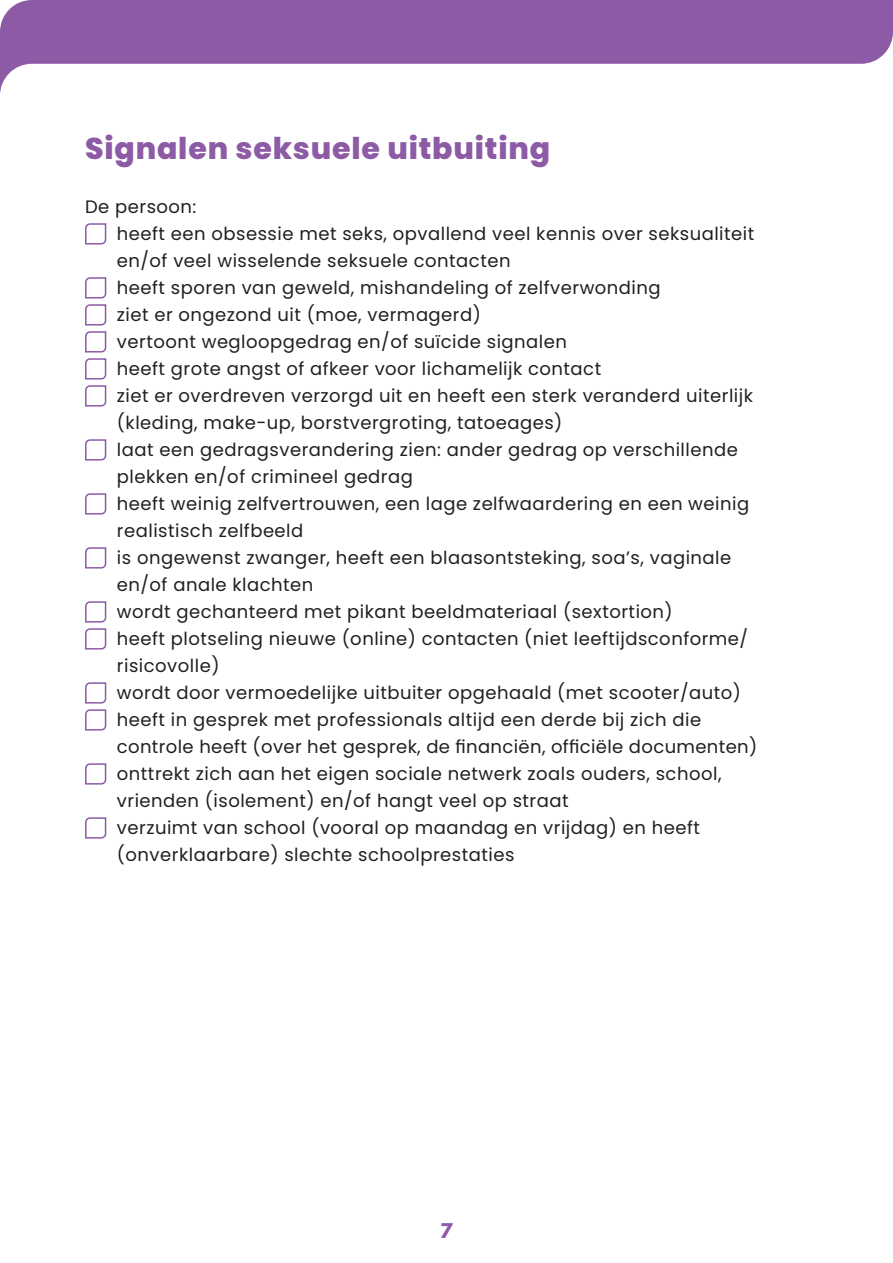
<style>
.page{position:relative;width:893px;height:1263px;background:#fff}
.page>*{position:absolute;margin:0;border:0;box-sizing:border-box;transform-origin:0 0}
.t1{font:800 30px "Poppins";letter-spacing:.025em;color:#8d5ba6}
.t2{font:18px/27px "Poppins";letter-spacing:.025em;color:#231f20}
.t3{font:700 18px "League Spartan";color:#8d5ba6}
</style>
<div class="page">
<svg style="left:0;top:0;width:893px;height:94px;fill:#8d5ba6"></svg>
<svg style="left:85px;top:223px;width:22px;height:22px"></svg>
<svg style="left:85px;top:277px;width:22px;height:130px"></svg>
<svg style="left:85px;top:439px;width:22px;height:22px"></svg>
<svg style="left:85px;top:493px;width:22px;height:22px"></svg>
<svg style="left:85px;top:547px;width:22px;height:22px"></svg>
<svg style="left:85px;top:601px;width:22px;height:49px"></svg>
<svg style="left:85px;top:682px;width:22px;height:49px"></svg>
<svg style="left:85px;top:763px;width:22px;height:22px"></svg>
<svg style="left:85px;top:817px;width:22px;height:22px"></svg>
<p class="t1" style="left:85px;top:131px;width:467px">Signalen seksuele uitbuiting</p>
<p class="t2" style="left:85px;top:193px;width:113px">De persoon:</p>
<p class="t2" style="left:117px;top:220px;width:639px">heeft een obsessie met seks, opvallend veel kennis over seksualiteit en/of veel wisselende seksuele contacten</p>
<p class="t2" style="left:117px;top:274px;width:545px">heeft sporen van geweld, mishandeling of zelfverwonding</p>
<p class="t2" style="left:117px;top:301px;width:366px">ziet er ongezond uit (moe, vermagerd)</p>
<p class="t2" style="left:117px;top:328px;width:452px">vertoont wegloopgedrag en/of suïcide signalen</p>
<p class="t2" style="left:117px;top:355px;width:486px">heeft grote angst of afkeer voor lichamelijk contact</p>
<p class="t2" style="left:117px;top:382px;width:638px">ziet er overdreven verzorgd uit en heeft een sterk veranderd uiterlijk (kleding, make-up, borstvergroting, tatoeages)</p>
<p class="t2" style="left:117px;top:436px;width:622px">laat een gedragsverandering zien: ander gedrag op verschillende plekken en/of crimineel gedrag</p>
<p class="t2" style="left:117px;top:490px;width:634px">heeft weinig zelfvertrouwen, een lage zelfwaardering en een weinig realistisch zelfbeeld</p>
<p class="t2" style="left:117px;top:544px;width:616px">is ongewenst zwanger, heeft een blaasontsteking, soa’s, vaginale en/of anale klachten</p>
<p class="t2" style="left:117px;top:598px;width:557px">wordt gechanteerd met pikant beeldmateriaal (sextortion)</p>
<p class="t2" style="left:117px;top:625px;width:633px">heeft plotseling nieuwe (online) contacten (niet leeftijdsconforme/ risicovolle)</p>
<p class="t2" style="left:117px;top:679px;width:626px">wordt door vermoedelijke uitbuiter opgehaald (met scooter/auto)</p>
<p class="t2" style="left:117px;top:706px;width:642px">heeft in gesprek met professionals altijd een derde bij zich die controle heeft (over het gesprek, de financiën, officiële documenten)</p>
<p class="t2" style="left:117px;top:760px;width:606px">onttrekt zich aan het eigen sociale netwerk zoals ouders, school, vrienden (isolement) en/of hangt veel op straat</p>
<p class="t2" style="left:117px;top:814px;width:585px">verzuimt van school (vooral op maandag en vrijdag) en heeft (onverklaarbare) slechte schoolprestaties</p>
<p class="t3" style="left:440px;top:1216px;width:14px">7</p>
</div>
